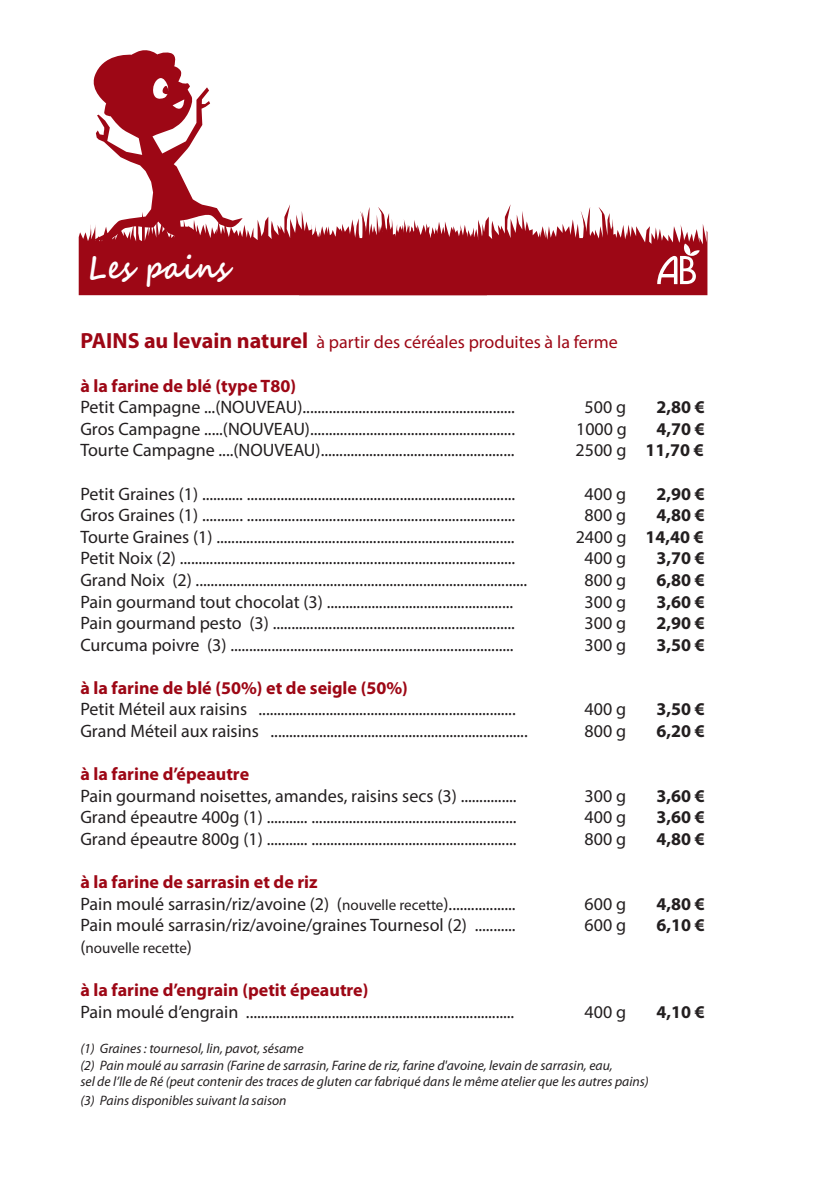
<style>
.page{position:relative;width:840px;height:1191px;background:#fff}
.page>*{position:absolute;margin:0;border:0;box-sizing:border-box;transform-origin:0 0}
.t1{font:700 32px "Segoe Script";letter-spacing:.02em;color:#fff;scale:.85 1}
.t2{font:18px/21.6px "Myriad Pro";color:#231f20}
.t3{font:700 18px "Myriad Pro";color:#231f20}
.t4{font:18px "Myriad Pro";color:#9d0715}
.t5{font:15px "Myriad Pro";color:#231f20}
.t6{font:italic 13.6px/16.4px "Myriad Pro";color:#231f20}
.s1{font-weight:700;font-size:22px}
.s2{font-weight:700;color:#9d0715}
.s3{font-weight:400}
.s4{font-size:15px}
.s5{font-size:18px}
</style>
<div class="page">
<svg style="left:79px;top:50px;width:628px;height:245px"></svg>
<p class="t1" style="left:88px;top:242px;width:167px">Les pains</p>
<p class="t4" style="left:80px;top:331px;width:538px"><span class="s1">PAINS au levain naturel</span> à partir des céréales produites à la ferme</p>
<p class="t2" style="left:80px;top:374px;width:436px"><span class="s2">à la farine de blé (type T80)<br></span>Petit Campagne ...(NOUVEAU).........................................................</p>
<p class="t2" style="left:584px;top:396px;width:43px">500 g</p>
<p class="t3" style="left:656px;top:395px;width:50px">2,80 €</p>
<p class="t2" style="left:80px;top:418px;width:436px">Gros Campagne .....(NOUVEAU).......................................................</p>
<p class="t2" style="left:576px;top:418px;width:52px">1000 g</p>
<p class="t3" style="left:656px;top:417px;width:50px">4,70 €</p>
<p class="t2" style="left:80px;top:439px;width:435px">Tourte Campagne ....(NOUVEAU)....................................................</p>
<p class="t3" style="left:575px;top:438px;width:130px"><span class="s3">2500 g</span> 11,70 €</p>
<p class="t2" style="left:80px;top:482px;width:436px">Petit Graines (1) ........... ........................................................................</p>
<p class="t2" style="left:584px;top:482px;width:43px">400 g</p>
<p class="t3" style="left:656px;top:482px;width:50px">2,90 €</p>
<p class="t2" style="left:80px;top:504px;width:436px">Gros Graines (1) ........... ........................................................................</p>
<p class="t2" style="left:584px;top:504px;width:43px">800 g</p>
<p class="t3" style="left:656px;top:503px;width:50px">4,80 €</p>
<p class="t2" style="left:80px;top:525px;width:435px">Tourte Graines (1) ................................................................................</p>
<p class="t3" style="left:575px;top:525px;width:130px"><span class="s3">2400 g</span> 14,40 €</p>
<p class="t2" style="left:80px;top:547px;width:436px">Petit Noix (2) ..........................................................................................</p>
<p class="t2" style="left:584px;top:547px;width:43px">400 g</p>
<p class="t3" style="left:656px;top:546px;width:50px">3,70 €</p>
<p class="t2" style="left:80px;top:569px;width:448px">Grand Noix (2) .........................................................................................</p>
<p class="t2" style="left:584px;top:569px;width:43px">800 g</p>
<p class="t3" style="left:656px;top:568px;width:50px">6,80 €</p>
<p class="t2" style="left:80px;top:590px;width:434px">Pain gourmand tout chocolat (3) ..................................................</p>
<p class="t2" style="left:584px;top:590px;width:43px">300 g</p>
<p class="t3" style="left:656px;top:590px;width:50px">3,60 €</p>
<p class="t2" style="left:80px;top:612px;width:436px">Pain gourmand pesto (3) .................................................................</p>
<p class="t2" style="left:584px;top:612px;width:43px">300 g</p>
<p class="t3" style="left:656px;top:611px;width:50px">2,90 €</p>
<p class="t2" style="left:80px;top:633px;width:434px">Curcuma poivre (3) ............................................................................</p>
<p class="t2" style="left:584px;top:633px;width:43px">300 g</p>
<p class="t3" style="left:656px;top:633px;width:50px">3,50 €</p>
<p class="t2" style="left:80px;top:677px;width:436px"><span class="s2">à la farine de blé (50%) et de seigle (50%)<br></span>Petit Méteil aux raisins .....................................................................</p>
<p class="t2" style="left:584px;top:698px;width:43px">400 g</p>
<p class="t3" style="left:656px;top:697px;width:50px">3,50 €</p>
<p class="t2" style="left:80px;top:720px;width:448px">Grand Méteil aux raisins .....................................................................</p>
<p class="t2" style="left:584px;top:720px;width:43px">800 g</p>
<p class="t3" style="left:656px;top:719px;width:50px">6,20 €</p>
<p class="t2" style="left:80px;top:763px;width:437px"><span class="s2">à la farine d’épeautre<br></span>Pain gourmand noisettes, amandes, raisins secs (3) ...............</p>
<p class="t2" style="left:584px;top:784px;width:43px">300 g</p>
<p class="t3" style="left:656px;top:784px;width:50px">3,60 €</p>
<p class="t2" style="left:80px;top:806px;width:437px">Grand épeautre 400g (1) ........... .......................................................</p>
<p class="t2" style="left:584px;top:806px;width:43px">400 g</p>
<p class="t3" style="left:656px;top:805px;width:50px">3,60 €</p>
<p class="t2" style="left:80px;top:828px;width:437px">Grand épeautre 800g (1) ........... .......................................................</p>
<p class="t2" style="left:584px;top:828px;width:43px">800 g</p>
<p class="t3" style="left:656px;top:827px;width:50px">4,80 €</p>
<p class="t2" style="left:80px;top:871px;width:436px"><span class="s2">à la farine de sarrasin et de riz<br></span>Pain moulé sarrasin/riz/avoine (2) (<span class="s4">nouvelle recette</span>)..................</p>
<p class="t2" style="left:584px;top:892px;width:43px">600 g</p>
<p class="t3" style="left:656px;top:892px;width:50px">4,80 €</p>
<p class="t2" style="left:80px;top:914px;width:436px">Pain moulé sarrasin/riz/avoine/graines Tournesol (2) ...........</p>
<p class="t2" style="left:584px;top:914px;width:43px">600 g</p>
<p class="t3" style="left:656px;top:913px;width:50px">6,10 €</p>
<p class="t5" style="left:80px;top:938px;width:113px"><span class="s5">(</span>nouvelle recette<span class="s5">)</span></p>
<p class="t2" style="left:80px;top:979px;width:435px"><span class="s2">à la farine d’engrain (petit épeautre)<br></span>Pain moulé d’engrain ........................................................................</p>
<p class="t2" style="left:584px;top:1000px;width:43px">400 g</p>
<p class="t3" style="left:656px;top:1000px;width:50px">4,10 €</p>
<p class="t6" style="left:80px;top:1041px;width:569px">(1) Graines : tournesol, lin, pavot, sésame<br>(2) Pain moulé au sarrasin (Farine de sarrasin, Farine de riz, farine d'avoine, levain de sarrasin, eau,<br>sel de l’Ile de Ré (peut contenir des traces de gluten car fabriqué dans le même atelier que les autres pains)</p>
<p class="t6" style="left:80px;top:1093px;width:208px">(3) Pains disponibles suivant la saison</p>
</div>
